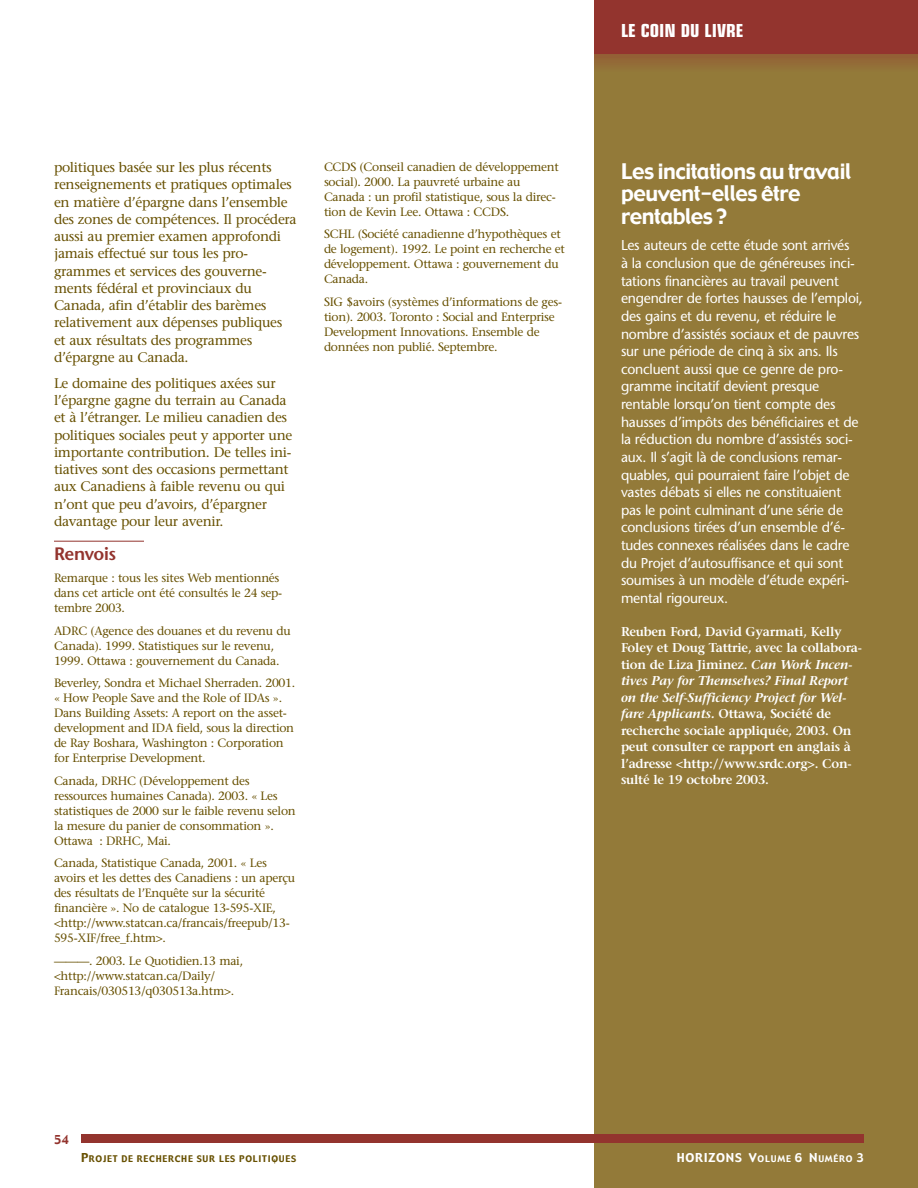
<style>
.page{position:relative;width:918px;height:1188px;background:#fff}
.page>*{position:absolute;margin:0;border:0;box-sizing:border-box;transform-origin:0 0}
.t1{font:21px/22.5px "Gadget";letter-spacing:-.02em;color:#fff}
.t2{font:700 condensed 18px "Eurostile";color:#fff}
.t3{font:600 18px "Stone Sans";letter-spacing:-.025em;color:#93342e}
.t4{font:14.25px/17.5px "Stone Sans";letter-spacing:-.015em;color:#fff}
.t5{font:13.8px/17.2px "Stone Serif";letter-spacing:-.025em;color:#675000}
.t6{font:600 12.75px/16.5px "Stone Serif";letter-spacing:-.02em;color:#fff}
.t7{font:12px/15px "Stone Serif";letter-spacing:-.025em;color:#675000}
.t8{font:12px "Gadget";letter-spacing:.06em;color:#fff}
.t9{font:12px "Gadget";color:#93342e}
.t10{font:9px "Gadget";letter-spacing:.085em;color:#675000}
.s1{font-style:italic}
.s2{font-size:12px}
.s3{font-size:9px}
</style>
<div class="page">
<div style="left:594px;top:0;width:324px;height:1188px;background:#937a39"></div>
<hr style="left:54px;top:541px;width:90px;height:1px;background:#93342e">
<div style="left:81px;top:1134px;width:783px;height:9px;background:#93342e"></div>
<hr style="left:594px;top:54px;width:324px;height:1px;background:#935735">
<hr style="left:594px;top:55px;width:324px;height:1px;background:#935935">
<hr style="left:594px;top:56px;width:324px;height:1px;background:#935b35">
<hr style="left:594px;top:57px;width:324px;height:1px;background:#935e35">
<hr style="left:594px;top:58px;width:324px;height:1px;background:#936035">
<hr style="left:594px;top:59px;width:324px;height:1px;background:#936235">
<hr style="left:594px;top:60px;width:324px;height:1px;background:#936437">
<hr style="left:594px;top:61px;width:324px;height:1px;background:#936537">
<hr style="left:594px;top:62px;width:324px;height:1px;background:#936737">
<hr style="left:594px;top:63px;width:324px;height:1px;background:#936938">
<hr style="left:594px;top:64px;width:324px;height:1px;background:#946b38">
<hr style="left:594px;top:65px;width:324px;height:1px;background:#936d38">
<hr style="left:594px;top:66px;width:324px;height:1px;background:#936f38">
<hr style="left:594px;top:67px;width:324px;height:1px;background:#937139">
<hr style="left:594px;top:68px;width:324px;height:1px;background:#947339">
<hr style="left:594px;top:69px;width:324px;height:1px;background:#937539">
<div style="left:594px;top:0;width:324px;height:54px;background:#93342e"></div>
<p class="t5" style="left:54px;top:160px;width:244px">politiques basée sur les plus récents renseignements et pratiques optimales en matière d’épargne dans l’ensemble des zones de compétences. Il procédera aussi au premier examen approfondi jamais effectué sur tous les pro&shy;grammes et services des gouverne&shy;ments fédéral et provinciaux du Canada, afin d’établir des barèmes relativement aux dépenses publiques et aux résultats des programmes d’épargne au Canada.</p>
<p class="t5" style="left:54px;top:376px;width:240px">Le domaine des politiques axées sur l’épargne gagne du terrain au Canada et à l’étranger. Le milieu canadien des politiques sociales peut y apporter une importante contribution. De telles ini&shy;tiatives sont des occasions permettant aux Canadiens à faible revenu ou qui n’ont que peu d’avoirs, d’épargner davantage pour leur avenir.</p>
<h2 class="t3" style="left:54px;top:546px;width:64px">Renvois</h2>
<p class="t7" style="left:54px;top:572px;width:230px">Remarque : tous les sites Web mentionnés dans cet article ont été consultés le 24 sep&shy;tembre 2003.</p>
<p class="t7" style="left:54px;top:624px;width:238px">ADRC (Agence des douanes et du revenu du<br>Canada). 1999. Statistiques sur le revenu,<br>1999. Ottawa : gouvernement du Canada.</p>
<p class="t7" style="left:54px;top:677px;width:243px">Beverley, Sondra et Michael Sherraden. 2001. « How People Save and the Role of IDAs ».<br>Dans Building Assets: A report on the asset&shy;development and IDA field, sous la direction de Ray Boshara, Washington : Corporation for Enterprise Development.</p>
<p class="t7" style="left:54px;top:774px;width:243px">Canada, DRHC (Développement des ressources humaines Canada). 2003. « Les statistiques de 2000 sur le faible revenu selon la mesure du panier de consommation ».<br>Ottawa : DRHC, Mai.</p>
<p class="t7" style="left:54px;top:857px;width:243px">Canada, Statistique Canada, 2001. « Les avoirs et les dettes des Canadiens : un aperçu des résultats de l’Enquête sur la sécurité financière ». No de catalogue 13-595-XIE, &lt;http://www.statcan.ca/francais/freepub/13- 595-XIF/free_f.htm&gt;.</p>
<p class="t7" style="left:54px;top:954px;width:191px">———. 2003. Le Quotidien.13 mai, &lt;http://www.statcan.ca/Daily/<br>Francais/030513/q030513a.htm&gt;.</p>
<p class="t7" style="left:324px;top:160px;width:236px">CCDS (Conseil canadien de développement social). 2000. La pauvreté urbaine au Canada : un profil statistique, sous la direc&shy;tion de Kevin Lee. Ottawa : CCDS.</p>
<p class="t7" style="left:324px;top:228px;width:243px">SCHL (Société canadienne d’hypothèques et de logement). 1992. Le point en recherche et développement. Ottawa : gouvernement du Canada.</p>
<p class="t7" style="left:324px;top:295px;width:240px">SIG $avoirs (systèmes d’informations de ges&shy;tion). 2003. Toronto : Social and Enterprise Development Innovations. Ensemble de données non publié. Septembre.</p>
<p class="t9" style="left:54px;top:1132px;width:16px">54</p>
<h2 class="t2" style="left:621px;top:24px;width:124px">LE COIN DU LIVRE</h2>
<h1 class="t1" style="left:621px;top:160px;width:232px">Les incitations au travail peuvent-elles Ítre rentables ?</h1>
<p class="t4" style="left:621px;top:238px;width:243px">Les auteurs de cette étude sont arrivés<br>à la conclusion que de généreuses inci&shy;tations financières au travail peuvent engendrer de fortes hausses de l’emploi, des gains et du revenu, et réduire le nombre d’assistés sociaux et de pauvres sur une période de cinq à six ans. Ils concluent aussi que ce genre de pro&shy;gramme incitatif devient presque rentable lorsqu’on tient compte des hausses d’impôts des bénéficiaires et de la réduction du nombre d’assistés soci&shy;aux. Il s’agit là de conclusions remar&shy;quables, qui pourraient faire l’objet de vastes débats si elles ne constituaient pas le point culminant d’une série de conclusions tirées d’un ensemble d’é&shy;tudes connexes réalisées dans le cadre du Projet d’autosuffisance et qui sont soumises à un modèle d’étude expéri&shy;mental rigoureux.</p>
<p class="t6" style="left:621px;top:625px;width:243px">Reuben Ford, David Gyarmati, Kelly Foley et Doug Tattrie, avec la collabora&shy;tion de Liza Jiminez. <span class="s1">Can Work Incen&shy;tives Pay for Themselves? Final Report on the Self-Sufficiency Project for Wel&shy;fare Applicants.</span> Ottawa, Société de recherche sociale appliquée, 2003. On peut consulter ce rapport en anglais à l’adresse &lt;http://www.srdc.org&gt;. Con&shy;sulté le 19 octobre 2003.</p>
<p class="t10" style="left:81px;top:1153px;width:217px"><span class="s2">P</span>ROJET DE RECHERCHE SUR LES POLITIQUES</p>
<p class="t8" style="left:677px;top:1150px;width:189px">HORIZONS V<span class="s3">OLUME</span> 6 N<span class="s3">UM…RO</span> 3</p>
</div>
